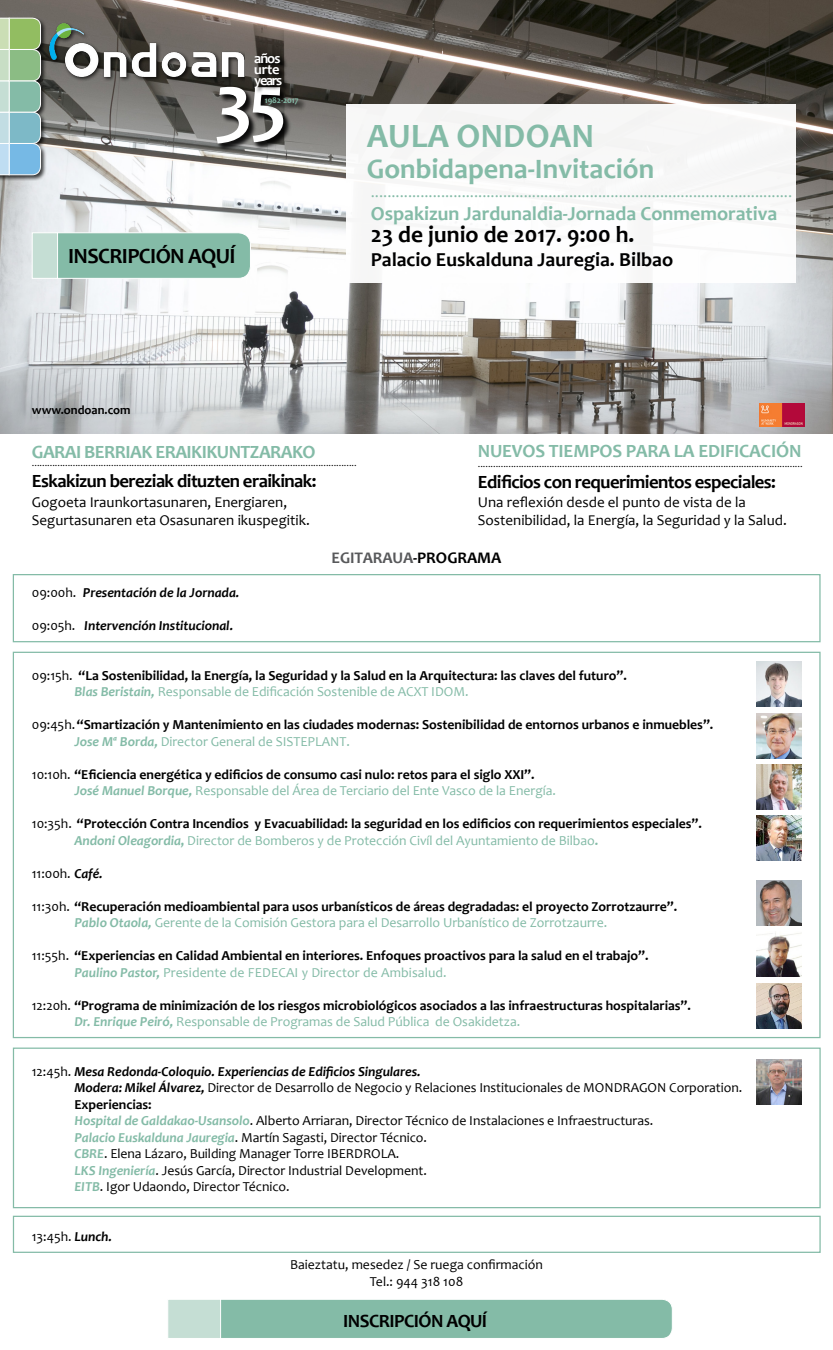
<style>
.page{position:relative;width:833px;height:1350px;background:#fff}
.page>*{position:absolute;margin:0;border:0;box-sizing:border-box;transform-origin:0 0}
.t1{font:700 79.25px "Candara";color:#fff}
.t2{font:700 34.38px "Candara";color:#84bba7}
.t3{font:700 28.25px "Candara";color:#84bba7}
.t4{font:700 23.5px "Candara";color:#000}
.t5{font:700 21.88px "Candara";letter-spacing:-.03em;color:#000}
.t6{font:700 20px "Candara";color:#84bba7}
.t7{font:700 20px "Candara";color:#000}
.t8{font:700 18.75px "Candara";letter-spacing:-.03em;color:#000}
.t9{font:700 18.75px "Candara";letter-spacing:-.01em;color:#84bba7}
.t10{font:700 18.75px "Candara";letter-spacing:-.03em;color:#84bba7}
.t11{font:18.12px "Minion Pro";color:#84bba7}
.t12{font:700 16.25px "Candara";letter-spacing:-.005em;color:#58595b}
.t13{font:15px/18px "Candara";color:#000}
.t14{font:700 14.5px/11px "Candara";letter-spacing:-.07em;color:#fff}
.t15{font:700 13.75px/16.5px "Candara";letter-spacing:-.005em;color:#000}
.t16{font:13.75px/16.5px "Candara";letter-spacing:-.005em;color:#000}
.t17{font:italic 700 13.75px "Candara";letter-spacing:-.005em;color:#000}
.t18{font:700 12.5px "Candara";color:#000}
.t19{font:11.25px "Minion Pro";color:#000}
.t20{font:700 8.75px "Candara";letter-spacing:-.015em;color:#84bba7}
.s1{color:#000}
.s2{font-weight:400;font-style:normal}
.s3{font-weight:400}
.s4{font-style:italic;color:#84bba7}
.s5{font-weight:400;color:#84bba7}
.s6{color:#84bba7}
.s7{font-weight:700;font-style:italic}
.s8{font-weight:700}
.s9{font-weight:700;font-style:italic;color:#84bba7}
</style>
<div class="page">
<div style="left:13px;top:1216px;width:807px;height:37px;border:1px solid #84bba7"></div>
<div style="left:13px;top:1048px;width:807px;height:160px;border:1px solid #84bba7"></div>
<img style="left:0;top:0;width:833px;height:433px">
<img style="left:760px;top:404px;width:44px;height:22px">
<div style="left:0;top:17px;width:47px;height:164px;background:#000;opacity:.75"></div>
<svg style="left:0;top:18px;width:41px;height:157px;background:#9ac5b3"></svg>
<img style="left:43px;top:18px;width:201px;height:67px">
<div style="left:218px;top:54px;width:89px;height:98px;background:#000;opacity:.75"></div>
<div style="left:215px;top:85px;width:74px;height:64px;background:#000;opacity:.75"></div>
<div style="left:254px;top:52px;width:34px;height:42px;background:#000;opacity:.75"></div>
<div style="left:264px;top:96px;width:40px;height:15px;background:#000;opacity:.75"></div>
<div style="left:346px;top:104px;width:449px;height:179px;background:#f9f9f8"></div>
<div style="left:13px;top:574px;width:807px;height:68px;border:1px solid #84bba7"></div>
<img style="left:756px;top:662px;width:45px;height:45px">
<img style="left:756px;top:713px;width:45px;height:45px">
<img style="left:756px;top:765px;width:45px;height:45px">
<img style="left:756px;top:816px;width:45px;height:45px">
<img style="left:756px;top:880px;width:45px;height:45px">
<img style="left:756px;top:933px;width:45px;height:44px">
<img style="left:756px;top:983px;width:45px;height:45px">
<img style="left:756px;top:1059px;width:45px;height:45px">
<div style="left:221px;top:1299px;width:451px;height:39px;background:#84bba7"></div>
<div style="left:167px;top:1299px;width:54px;height:40px;background:#c5ded4;border:1px solid #fff"></div>
<svg style="left:58px;top:232px;width:193px;height:47px;background:#8bbeac"></svg>
<div style="left:32px;top:232px;width:26px;height:47px;background:#c5ded4;border:1px solid #fff"></div>
<p class="t14" style="left:254px;top:52px;width:29px">años urte years</p>
<p class="t20" style="left:265px;top:94px;width:35px">1982-2017</p>
<h1 class="t1" style="left:215px;top:53px;width:73px">35</h1>
<h3 class="t5" style="left:68px;top:243px;width:169px">INSCRIPCIÓN AQUÍ</h3>
<h2 class="t2" style="left:367px;top:114px;width:229px">AULA ONDOAN</h2>
<h3 class="t3" style="left:367px;top:151px;width:289px">Gonbidapena-Invitación</h3>
<h3 class="t11" style="left:371px;top:179px;width:423px">......................................................................................................</h3>
<h3 class="t6" style="left:371px;top:201px;width:408px">Ospakizun Jardunaldia-Jornada Conmemorativa</h3>
<h3 class="t4" style="left:371px;top:219px;width:265px">23 de junio de 2017. 9:00 h.</h3>
<h3 class="t7" style="left:371px;top:247px;width:304px">Palacio Euskalduna Jauregia. Bilbao</h3>
<p class="t18" style="left:32px;top:402px;width:100px">www.ondoan.com</p>
<h3 class="t10" style="left:32px;top:441px;width:285px">GARAI BERRIAK ERAIKIKUNTZARAKO</h3>
<p class="t13" style="left:32px;top:493px;width:279px">Gogoeta Iraunkortasunaren, Energiaren,<br>Segurtasunaren eta Osasunaren ikuspegitik.</p>
<p class="t19" style="left:32px;top:455px;width:326px">...............................................................................................................................</p>
<h3 class="t8" style="left:32px;top:469px;width:286px">Eskakizun bereziak dituzten eraikinak:</h3>
<h3 class="t9" style="left:478px;top:439px;width:325px">NUEVOS TIEMPOS PARA LA EDIFICACIÓN</h3>
<p class="t13" style="left:478px;top:493px;width:310px">Una reflexión desde el punto de vista de la<br>Sostenibilidad, la Energía, la Seguridad y la Salud.</p>
<p class="t19" style="left:478px;top:456px;width:326px">...............................................................................................................................</p>
<h3 class="t8" style="left:478px;top:470px;width:300px">Edificios con requerimientos especiales:</h3>
<p class="t12" style="left:331px;top:547px;width:171px">EGITARAUA<span class="s1">-PROGRAMA</span></p>
<p class="t17" style="left:32px;top:584px;width:209px"><span class="s2">09:00h.</span> Presentación de la Jornada.</p>
<p class="t17" style="left:32px;top:617px;width:203px"><span class="s2">09:05h.</span> Intervención Institucional.</p>
<p class="t15" style="left:74px;top:667px;width:554px;text-indent:-43px"><span class="s3">09:15h.</span> “La Sostenibilidad, la Energía, la Seguridad y la Salud en la Arquitectura: las claves del futuro”.<br><span class="s4">Blas Beristain,</span> <span class="s5">Responsable de Edificación Sostenible de ACXT IDOM.</span></p>
<p class="t15" style="left:74px;top:716px;width:640px;text-indent:-43px"><span class="s3">09:45h.</span>“Smartización y Mantenimiento en las ciudades modernas: Sostenibilidad de entornos urbanos e inmuebles”.<br><span class="s4">Jose Mª Borda,</span> <span class="s5">Director General de SISTEPLANT.</span></p>
<p class="t15" style="left:74px;top:766px;width:483px;text-indent:-43px"><span class="s3">10:10h.</span> “Eficiencia energética y edificios de consumo casi nulo: retos para el siglo XXI”.<br><span class="s4">José Manuel Borque,</span> <span class="s5">Responsable del Área de Terciario del Ente Vasco de la Energía.</span></p>
<p class="t15" style="left:74px;top:815px;width:629px;text-indent:-43px"><span class="s3">10:35h.</span> “Protección Contra Incendios y Evacuabilidad: la seguridad en los edificios con requerimientos especiales”.<br><span class="s4">Andoni Oleagordia</span><span class="s6">,</span> <span class="s5">Director de Bomberos y de Protección Civíl del Ayuntamiento de Bilbao</span><span class="s6">.</span></p>
<p class="t16" style="left:32px;top:865px;width:72px">11:00h. <span class="s7">Café.</span></p>
<p class="t15" style="left:74px;top:898px;width:604px;text-indent:-43px"><span class="s3">11:30h.</span> “Recuperación medioambiental para usos urbanísticos de áreas degradadas: el proyecto Zorrotzaurre”.<br><span class="s4">Pablo Otaola,</span> <span class="s5">Gerente de la Comisión Gestora para el Desarrollo Urbanístico de Zorrotzaurre.</span></p>
<p class="t15" style="left:74px;top:947px;width:575px;text-indent:-43px"><span class="s3">11:55h.</span> “Experiencias en Calidad Ambiental en interiores. Enfoques proactivos para la salud en el trabajo”.<br><span class="s4">Paulino Pastor,</span> <span class="s5">Presidente de FEDECAI y Director de Ambisalud.</span></p>
<p class="t15" style="left:74px;top:997px;width:618px;text-indent:-43px"><span class="s3">12:20h.</span> “Programa de minimización de los riesgos microbiológicos asociados a las infraestructuras hospitalarias”.<br><span class="s4">Dr. Enrique Peiró,</span> <span class="s5">Responsable de Programas de Salud Pública de Osakidetza.</span></p>
<p class="t16" style="left:74px;top:1063px;width:669px;text-indent:-43px">12:45h. <span class="s7">Mesa Redonda-Coloquio. Experiencias de Edificios Singulares.<br>Modera: Mikel Álvarez,</span> Director de Desarrollo de Negocio y Relaciones Institucionales de MONDRAGON Corporation.<br><span class="s8">Experiencias:<br></span><span class="s9">Hospital de Galdakao-Usansolo</span>. Alberto Arriaran, Director Técnico de Instalaciones e Infraestructuras.<br><span class="s9">Palacio Euskalduna Jauregia</span>. Martín Sagasti, Director Técnico.<br><span class="s9">CBRE</span>. Elena Lázaro, Building Manager Torre IBERDROLA.<br><span class="s9">LKS Ingeniería</span>. Jesús García, Director Industrial Development.<br><span class="s9">EITB</span>. Igor Udaondo, Director Técnico.</p>
<p class="t16" style="left:32px;top:1228px;width:82px">13:45h. <span class="s7">Lunch.</span></p>
<p class="t16" style="left:290px;top:1256px;width:254px;text-align:center">Baieztatu, mesedez / Se ruega confirmación<br>Tel.: 944 318 108</p>
<h3 class="t8" style="left:343px;top:1309px;width:145px">INSCRIPCIÓN AQUÍ</h3>
</div>
